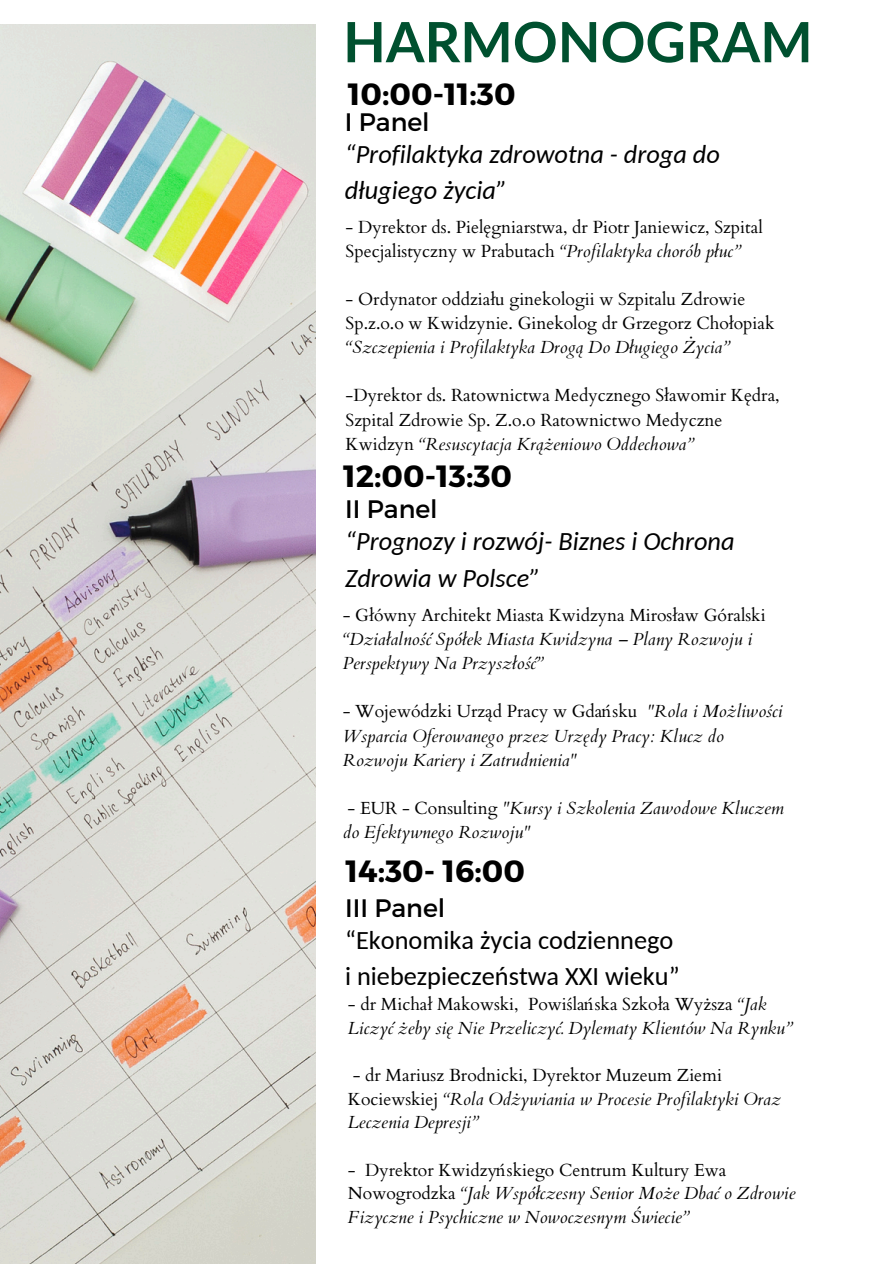
<style>
.page{position:relative;width:894px;height:1264px;background:#fff}
.page>*{position:absolute;margin:0;border:0;box-sizing:border-box;transform-origin:0 0}
.t1{font:700 55.5px "Lato";color:#00502f}
.t2{font:700 30.75px "Montserrat";color:#000}
.t3{font:italic 26.25px/36px "Carlito";color:#000}
.t4{font:26.25px/36px "Carlito";color:#000}
.t5{font:25.2px "Montserrat";color:#000}
.t6{font:italic 17.55px/24.2px "Cardo";color:#000}
.t7{font:17.55px/24.2px "Cardo";color:#000}
.s1{font-style:italic}
.s2{font-style:normal}
</style>
<div class="page">
<img style="left:0;top:25px;width:315px;height:1238px">
<h1 class="t1" style="left:343px;top:7px;width:471px">HARMONOGRAM</h1>
<h3 class="t2" style="left:348px;top:74px;width:169px">10:00-11:30</h3>
<p class="t5" style="left:344px;top:106px;width:86px">I Panel</p>
<p class="t3" style="left:344px;top:139px;width:376px">“Profilaktyka zdrowotna - droga do długiego życia”</p>
<h3 class="t7" style="left:345px;top:215px;width:418px">- Dyrektor ds. Pielęgniarstwa, dr Piotr Janiewicz, Szpital<br>Specjalistyczny w Prabutach <span class="s1">“Profilaktyka chorób płuc”</span></h3>
<p class="t7" style="left:345px;top:287px;width:430px">- Ordynator oddziału ginekologii w Szpitalu Zdrowie<br>Sp.z.o.o w Kwidzynie. Ginekolog dr Grzegorz Chołopiak <span class="s1">“Szczepienia i Profilaktyka Drogą Do Długiego Życia”</span></p>
<p class="t7" style="left:345px;top:384px;width:435px">-Dyrektor ds. Ratownictwa Medycznego Sławomir Kędra,<br>Szpital Zdrowie Sp. Z.o.o Ratownictwo Medyczne<br>Kwidzyn <span class="s1">“Resuscytacja Krążeniowo Oddechowa”</span></p>
<p class="t2" style="left:343px;top:456px;width:170px">12:00-13:30</p>
<h2 class="t5" style="left:345px;top:493px;width:94px">II Panel</h2>
<h2 class="t3" style="left:345px;top:526px;width:391px">“Prognozy i rozwój- Biznes i Ochrona<br>Zdrowia w Polsce”</h2>
<p class="t6" style="left:343px;top:603px;width:424px"><span class="s2">- Główny Architekt Miasta Kwidzyna Mirosław Góralski </span>“Działalność Spółek Miasta Kwidzyna – Plany Rozwoju i<br>Perspektywy Na Przyszłość”</p>
<h2 class="t6" style="left:343px;top:699px;width:441px"><span class="s2">- Wojewódzki Urząd Pracy w Gdańsku</span> "Rola i Możliwości<br>Wsparcia Oferowanego przez Urzędy Pracy: Klucz do<br>Rozwoju Kariery i Zatrudnienia"</h2>
<h3 class="t6" style="left:343px;top:796px;width:442px"><span class="s2">- EUR - Consulting</span> "Kursy i Szkolenia Zawodowe Kluczem do Efektywnego Rozwoju"</h3>
<p class="t2" style="left:345px;top:850px;width:181px">14:30- 16:00</p>
<h2 class="t5" style="left:345px;top:891px;width:102px">III Panel</h2>
<h2 class="t4" style="left:345px;top:924px;width:336px">“Ekonomika życia codziennego i niebezpieczeństwa XXI wieku”</h2>
<p class="t6" style="left:348px;top:992px;width:445px;line-height:23.7px"><span class="s2">- dr Michał Makowski, Powiślańska Szkoła Wyższa</span> “Jak<br>Liczyć żeby się Nie Przeliczyć. Dylematy Klientów Na Rynku”</p>
<p class="t6" style="left:348px;top:1063px;width:434px;line-height:23.7px"><span class="s2">- dr Mariusz Brodnicki, Dyrektor Muzeum Ziemi<br>Kociewskiej</span> “Rola Odżywiania w Procesie Profilaktyki Oraz<br>Leczenia Depresji”</p>
<p class="t6" style="left:348px;top:1158px;width:449px;line-height:23.7px"><span class="s2">- Dyrektor Kwidzyńskiego Centrum Kultury Ewa<br>Nowogrodzka</span> “Jak Współczesny Senior Może Dbać o Zdrowie<br>Fizyczne i Psychiczne w Nowoczesnym Świecie”</p>
</div>
